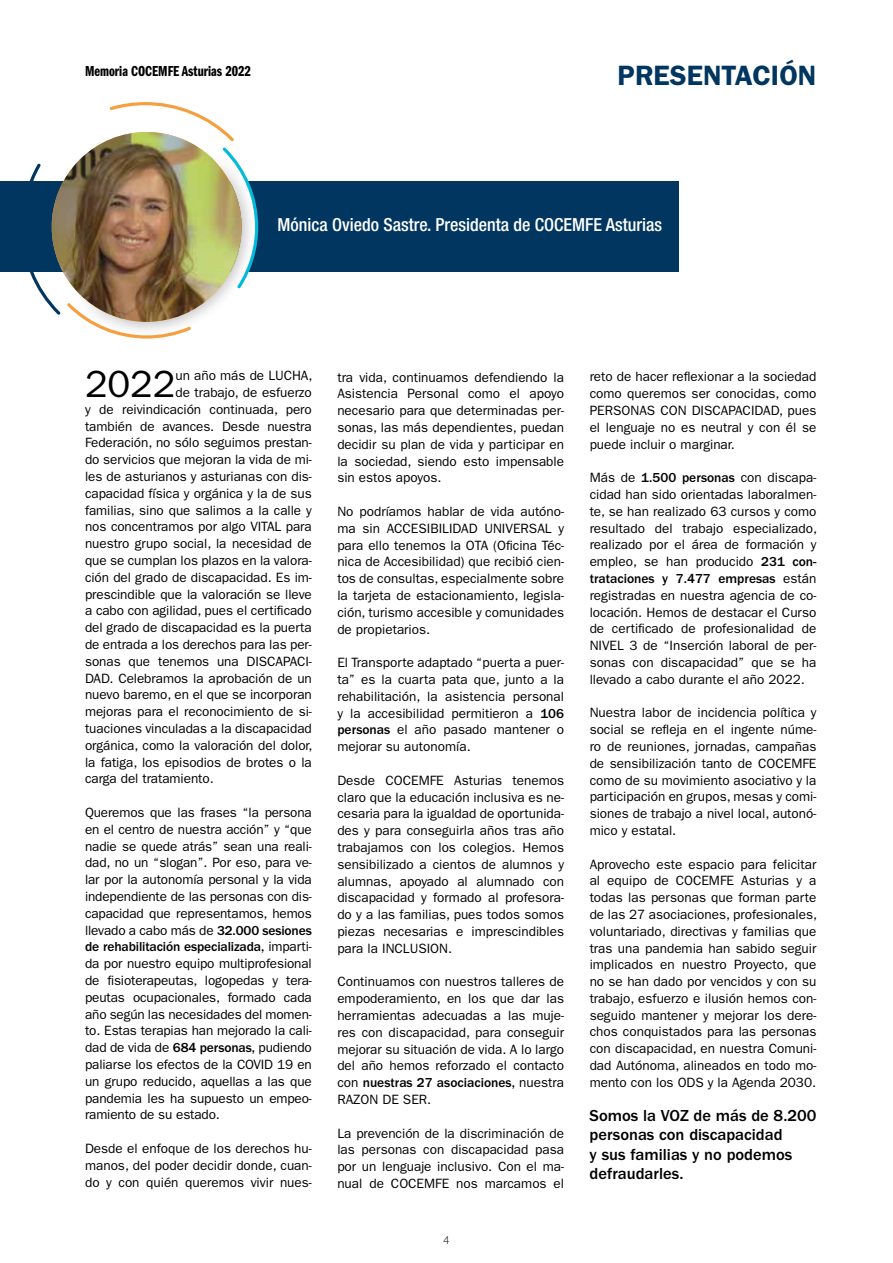
<style>
.page{position:relative;width:893px;height:1263px;background:#fff}
.page>*{position:absolute;margin:0;border:0;box-sizing:border-box;transform-origin:0 0}
.t1{font:37.95px "ITC Franklin Gothic Std";color:#000}
.t2{font:600 28.05px "ITC Franklin Gothic Std";color:#00365f}
.t3{font:500 condensed 18px "Helvetica Neue";color:#fff}
.t4{font:500 16.5px/19.5px "ITC Franklin Gothic Std";color:#000}
.t5{font:15px "ITC Franklin Gothic Std Dm Cp";color:#000}
.t6{font:13.5px/16.8px "ITC Franklin Gothic Std";letter-spacing:-.005em;color:#000;text-align:justify}
.t7{font:300 12px "Myriad Pro";color:#000}
.s1{font-weight:500}
</style>
<div class="page">
<div style="left:0;top:181px;width:679px;height:90px;background:#00365f"></div>
<img style="left:21px;top:102px;width:237px;height:237px">
<p class="t5" style="left:85px;top:63px;width:167px">Memoria COCEMFE Asturias 2022</p>
<h2 class="t2" style="left:618px;top:59px;width:200px">PRESENTACIÓN</h2>
<h3 class="t3" style="left:277px;top:214px;width:386px">Mónica Oviedo Sastre. Presidenta de COCEMFE Asturias</h3>
<h1 class="t1" style="left:85px;top:362px;width:92px">2022</h1>
<p class="t6" style="left:175px;top:367px;width:139px">un año más de LUCHA,</p>
<p class="t6" style="left:175px;top:384px;width:138px">de trabajo, de esfuerzo</p>
<p class="t6" style="left:85px;top:401px;width:228px">y de reivindicación continuada, pero</p>
<p class="t6" style="left:85px;top:418px;width:228px">también de avances. Desde nuestra</p>
<p class="t6" style="left:85px;top:435px;width:228px">Federación, no sólo seguimos prestan-</p>
<p class="t6" style="left:85px;top:451px;width:228px">do servicios que mejoran la vida de mi-</p>
<p class="t6" style="left:85px;top:468px;width:228px">les de asturianos y asturianas con dis-</p>
<p class="t6" style="left:85px;top:485px;width:228px">capacidad física y orgánica y la de sus</p>
<p class="t6" style="left:85px;top:502px;width:228px">familias, sino que salimos a la calle y</p>
<p class="t6" style="left:85px;top:519px;width:228px">nos concentramos por algo VITAL para</p>
<p class="t6" style="left:85px;top:535px;width:228px">nuestro grupo social, la necesidad de</p>
<p class="t6" style="left:85px;top:552px;width:228px">que se cumplan los plazos en la valora-</p>
<p class="t6" style="left:85px;top:569px;width:228px">ción del grado de discapacidad. Es im-</p>
<p class="t6" style="left:85px;top:586px;width:228px">prescindible que la valoración se lleve</p>
<p class="t6" style="left:85px;top:602px;width:228px">a cabo con agilidad, pues el certificado</p>
<p class="t6" style="left:85px;top:619px;width:228px">del grado de discapacidad es la puerta</p>
<p class="t6" style="left:85px;top:636px;width:228px">de entrada a los derechos para las per-</p>
<p class="t6" style="left:85px;top:653px;width:228px">sonas que tenemos una DISCAPACI-</p>
<p class="t6" style="left:85px;top:670px;width:228px">DAD. Celebramos la aprobación de un</p>
<p class="t6" style="left:85px;top:686px;width:228px">nuevo baremo, en el que se incorporan</p>
<p class="t6" style="left:85px;top:703px;width:228px">mejoras para el reconocimiento de si-</p>
<p class="t6" style="left:85px;top:720px;width:228px">tuaciones vinculadas a la discapacidad</p>
<p class="t6" style="left:85px;top:737px;width:229px">orgánica, como la valoración del dolor,</p>
<p class="t6" style="left:85px;top:754px;width:228px">la fatiga, los episodios de brotes o la</p>
<p class="t6" style="left:85px;top:770px;width:130px">carga del tratamiento.</p>
<p class="t6" style="left:85px;top:804px;width:228px">Queremos que las frases “la persona en el centro de nuestra acción” y “que nadie se quede atrás” sean una reali&shy;dad, no un “slogan”. Por eso, para ve&shy;lar por la autonomía personal y la vida independiente de las personas con dis&shy;capacidad que representamos, hemos llevado a cabo más de <span class="s1">32.000 sesiones de rehabilitación especializada,</span> imparti&shy;da por nuestro equipo multiprofesional de fisioterapeutas, logopedas y tera&shy;peutas ocupacionales, formado cada año según las necesidades del momen&shy;to. Estas terapias han mejorado la cali&shy;dad de vida de <span class="s1">684 personas,</span> pudiendo paliarse los efectos de la COVID 19 en un grupo reducido, aquellas a las que pandemia les ha supuesto un empeo&shy;ramiento de su estado.</p>
<p class="t6" style="left:85px;top:1140px;width:228px">Desde el enfoque de los derechos hu&shy;manos, del poder decidir donde, cuan&shy;do y con quién queremos vivir nues-</p>
<p class="t6" style="left:337px;top:369px;width:228px">tra vida, continuamos defendiendo la Asistencia Personal como el apoyo necesario para que determinadas per&shy;sonas, las más dependientes, puedan decidir su plan de vida y participar en la sociedad, siendo esto impensable sin estos apoyos.</p>
<p class="t6" style="left:337px;top:503px;width:228px">No podríamos hablar de vida autóno&shy;ma sin ACCESIBILIDAD UNIVERSAL y para ello tenemos la OTA (Oficina Téc&shy;nica de Accesibilidad) que recibió cien&shy;tos de consultas, especialmente sobre la tarjeta de estacionamiento, legisla&shy;ción, turismo accesible y comunidades de propietarios.</p>
<p class="t6" style="left:337px;top:654px;width:228px">El Transporte adaptado “puerta a puer&shy;ta” es la cuarta pata que, junto a la rehabilitación, la asistencia personal y la accesibilidad permitieron a <span class="s1">106 personas</span> el año pasado mantener o mejorar su autonomía.</p>
<p class="t6" style="left:337px;top:772px;width:228px">Desde COCEMFE Asturias tenemos claro que la educación inclusiva es ne&shy;cesaria para la igualdad de oportunida&shy;des y para conseguirla años tras año trabajamos con los colegios. Hemos sensibilizado a cientos de alumnos y alumnas, apoyado al alumnado con discapacidad y formado al profesora&shy;do y a las familias, pues todos somos piezas necesarias e imprescindibles para la INCLUSION.</p>
<p class="t6" style="left:337px;top:973px;width:228px">Continuamos con nuestros talleres de empoderamiento, en los que dar las herramientas adecuadas a las muje&shy;res con discapacidad, para conseguir mejorar su situación de vida. A lo largo del año hemos reforzado el contacto con <span class="s1">nuestras 27 asociaciones,</span> nuestra RAZON DE SER.</p>
<p class="t6" style="left:337px;top:1125px;width:228px">La prevención de la discriminación de las personas con discapacidad pasa por un lenguaje inclusivo. Con el ma&shy;nual de COCEMFE nos marcamos el</p>
<p class="t7" style="left:444px;top:1233px;width:7px">4</p>
<p class="t6" style="left:590px;top:368px;width:228px">reto de hacer reflexionar a la sociedad como queremos ser conocidas, como PERSONAS CON DISCAPACIDAD, pues el lenguaje no es neutral y con él se puede incluir o marginar.</p>
<p class="t6" style="left:590px;top:469px;width:229px">Más de <span class="s1">1.500 personas</span> con discapa&shy;cidad han sido orientadas laboralmen&shy;te, se han realizado 63 cursos y como resultado del trabajo especializado, realizado por el área de formación y empleo, se han producido <span class="s1">231 con&shy;trataciones y 7.477 empresas</span> están registradas en nuestra agencia de co&shy;locación. Hemos de destacar el Curso de certificado de profesionalidad de NIVEL 3 de “Inserción laboral de per&shy;sonas con discapacidad” que se ha llevado a cabo durante el año 2022.</p>
<p class="t6" style="left:590px;top:704px;width:228px">Nuestra labor de incidencia política y social se refleja en el ingente núme&shy;ro de reuniones, jornadas, campañas de sensibilización tanto de COCEMFE como de su movimiento asociativo y la participación en grupos, mesas y comi&shy;siones de trabajo a nivel local, autonó&shy;mico y estatal.</p>
<p class="t6" style="left:590px;top:856px;width:229px">Aprovecho este espacio para felicitar al equipo de COCEMFE Asturias y a todas las personas que forman parte de las 27 asociaciones, profesionales, voluntariado, directivas y familias que tras una pandemia han sabido seguir implicados en nuestro Proyecto, que no se han dado por vencidos y con su trabajo, esfuerzo e ilusión hemos con&shy;seguido mantener y mejorar los dere&shy;chos conquistados para las personas con discapacidad, en nuestra Comuni&shy;dad Autónoma, alineados en todo mo&shy;mento con los ODS y la Agenda 2030.</p>
<p class="t4" style="left:590px;top:1106px;width:228px">Somos la VOZ de más de 8.200 personas con discapacidad<br>y sus familias y no podemos defraudarles.</p>
</div>
